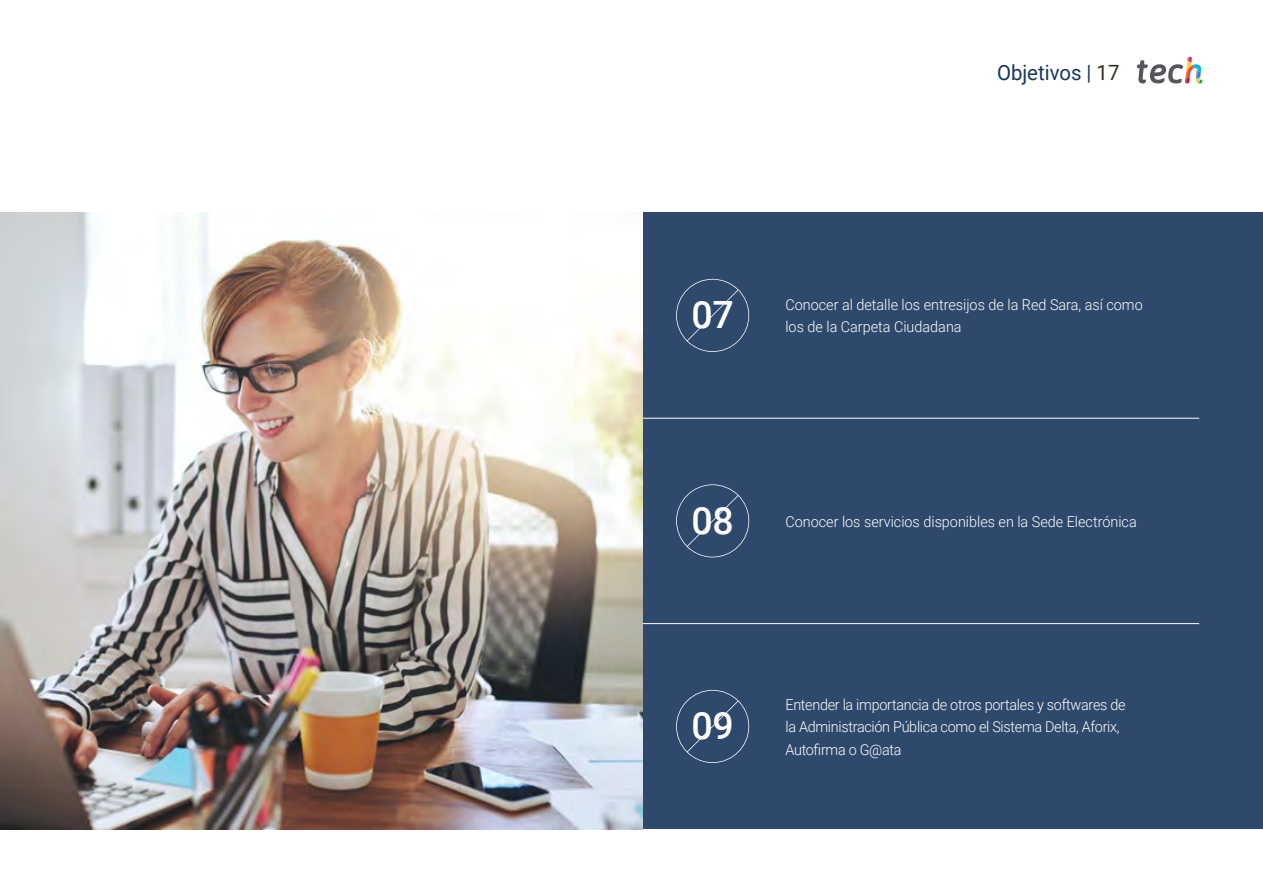
<style>
.page{position:relative;width:1263px;height:893px;background:#fff}
.page>*{position:absolute;margin:0;border:0;box-sizing:border-box;transform-origin:0 0}
.t1{font:500 37.5px "Roboto";color:#fff}
.t2{font:21px "Roboto";color:#1a355c}
.t3{font:300 15px/22.5px "Roboto";color:#fff;scale:.96 1}
.t4{font:300 15px/22.5px "Roboto";letter-spacing:-.02em;color:#fff;scale:.96 1}
.s1{color:#312e20}
</style>
<div class="page">
<svg style="left:1137px;top:57px;width:65px;height:27px"></svg>
<div style="left:642px;top:213px;width:621px;height:616px;background:#2e496b"></div>
<svg style="left:676px;top:279px;width:73px;height:73px"></svg>
<svg style="left:676px;top:484px;width:73px;height:73px"></svg>
<svg style="left:676px;top:690px;width:73px;height:73px"></svg>
<hr style="left:0;top:418px;width:1199px;height:1px;background:#fff">
<hr style="left:0;top:623px;width:1199px;height:1px;background:#fff">
<img style="left:0;top:213px;width:642px;height:616px">
<h2 class="t2" style="left:997px;top:57px;width:124px">Objetivos | <span class="s1">17</span></h2>
<h1 class="t1" style="left:691px;top:288px;width:44px">07</h1>
<p class="t3" style="left:785px;top:293px;width:374px">Conocer al detalle los entresijos de la Red Sara, así como los de la Carpeta Ciudadana</p>
<h1 class="t1" style="left:691px;top:494px;width:44px">08</h1>
<p class="t3" style="left:785px;top:509px;width:367px">Conocer los servicios disponibles en la Sede Electrónica</p>
<h1 class="t1" style="left:691px;top:699px;width:44px">09</h1>
<p class="t4" style="left:785px;top:692px;width:356px">Entender la importancia de otros portales y softwares de la Administración Pública como el Sistema Delta, Aforix,<br>Autofirma o G@ata</p>
</div>
